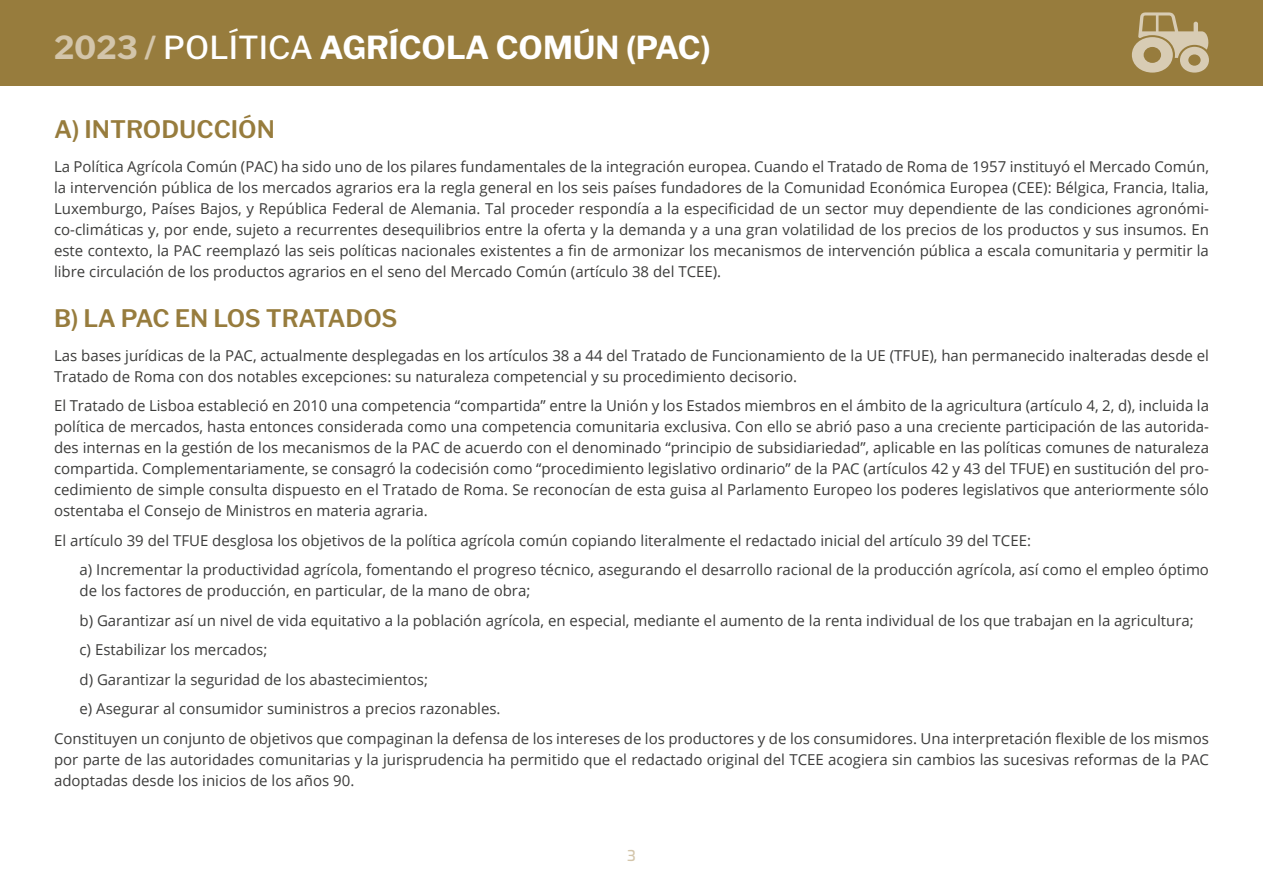
<style>
.page{position:relative;width:1263px;height:893px;background:#fff}
.page>*{position:absolute;margin:0;border:0;box-sizing:border-box;transform-origin:0 0}
.t1{font:700 31.5px "Libre Franklin";color:#fff}
.t2{font:600 24px "Libre Franklin";letter-spacing:-.02em;color:#977c3d}
.t3{font:600 24px "Libre Franklin";color:#977c3d}
.t4{font:15px/21px "Open Sans";color:#3c3c3b}
.t5{font:500 15px "Exo";color:#d3c5aa}
.s1{color:#d3c5aa}
.s2{font-weight:500}
</style>
<div class="page">
<div style="left:0;top:0;width:1263px;height:85px;background:#977c3d"></div>
<svg style="left:1132px;top:12px;width:77px;height:61px"></svg>
<h1 class="t1" style="left:54px;top:23px;width:658px"><span class="s1">2023 /</span> <span class="s2">POLÍTICA</span> AGRÍCOLA COMÚN (PAC)</h1>
<h2 class="t3" style="left:54px;top:110px;width:222px">A) INTRODUCCIÓN</h2>
<p class="t4" style="left:54px;top:155px;width:1156px;text-align:justify">La Política Agrícola Común (PAC) ha sido uno de los pilares fundamentales de la integración europea. Cuando el Tratado de Roma de 1957 instituyó el Mercado Común, la intervención pública de los mercados agrarios era la regla general en los seis países fundadores de la Comunidad Económica Europea (CEE): Bélgica, Francia, Italia, Luxemburgo, Países Bajos, y República Federal de Alemania. Tal proceder respondía a la especificidad de un sector muy dependiente de las condiciones agronómi&shy;co-climáticas y, por ende, sujeto a recurrentes desequilibrios entre la oferta y la demanda y a una gran volatilidad de los precios de los productos y sus insumos. En este contexto, la PAC reemplazó las seis políticas nacionales existentes a fin de armonizar los mecanismos de intervención pública a escala comunitaria y permitir la libre circulación de los productos agrarios en el seno del Mercado Común (artículo 38 del TCEE).</p>
<h2 class="t2" style="left:54px;top:299px;width:345px">B) LA PAC EN LOS TRATADOS</h2>
<p class="t4" style="left:54px;top:344px;width:1156px">Las bases jurídicas de la PAC, actualmente desplegadas en los artículos 38 a 44 del Tratado de Funcionamiento de la UE (TFUE), han permanecido inalteradas desde el<br>Tratado de Roma con dos notables excepciones: su naturaleza competencial y su procedimiento decisorio.</p>
<p class="t4" style="left:54px;top:395px;width:1156px;text-align:justify">El Tratado de Lisboa estableció en 2010 una competencia “compartida” entre la Unión y los Estados miembros en el ámbito de la agricultura (artículo 4, 2, d), incluida la política de mercados, hasta entonces considerada como una competencia comunitaria exclusiva. Con ello se abrió paso a una creciente participación de las autorida&shy;des internas en la gestión de los mecanismos de la PAC de acuerdo con el denominado “principio de subsidiariedad”, aplicable en las políticas comunes de naturaleza compartida. Complementariamente, se consagró la codecisión como “procedimiento legislativo ordinario” de la PAC (artículos 42 y 43 del TFUE) en sustitución del pro&shy;cedimiento de simple consulta dispuesto en el Tratado de Roma. Se reconocían de esta guisa al Parlamento Europeo los poderes legislativos que anteriormente sólo ostentaba el Consejo de Ministros en materia agraria.</p>
<p class="t4" style="left:80px;top:525px;width:1131px;line-height:29.5px;text-indent:-26px">El artículo 39 del TFUE desglosa los objetivos de la política agrícola común copiando literalmente el redactado inicial del artículo 39 del TCEE:<br>a) Incrementar la productividad agrícola, fomentando el progreso técnico, asegurando el desarrollo racional de la producción agrícola, así como el empleo óptimo</p>
<p class="t4" style="left:80px;top:580px;width:452px">de los factores de producción, en particular, de la mano de obra;</p>
<p class="t4" style="left:80px;top:609px;width:1116px">b) Garantizar así un nivel de vida equitativo a la población agrícola, en especial, mediante el aumento de la renta individual de los que trabajan en la agricultura;</p>
<p class="t4" style="left:80px;top:639px;width:189px">c) Estabilizar los mercados;</p>
<p class="t4" style="left:80px;top:668px;width:350px">d) Garantizar la seguridad de los abastecimientos;</p>
<p class="t4" style="left:80px;top:698px;width:423px">e) Asegurar al consumidor suministros a precios razonables.</p>
<p class="t4" style="left:54px;top:727px;width:1156px">Constituyen un conjunto de objetivos que compaginan la defensa de los intereses de los productores y de los consumidores. Una interpretación flexible de los mismos</p>
<p class="t4" style="left:54px;top:748px;width:1156px">por parte de las autoridades comunitarias y la jurisprudencia ha permitido que el redactado original del TCEE acogiera sin cambios las sucesivas reformas de la PAC adoptadas desde los inicios de los años 90.</p>
<p class="t5" style="left:627px;top:845px;width:10px">3</p>
</div>
